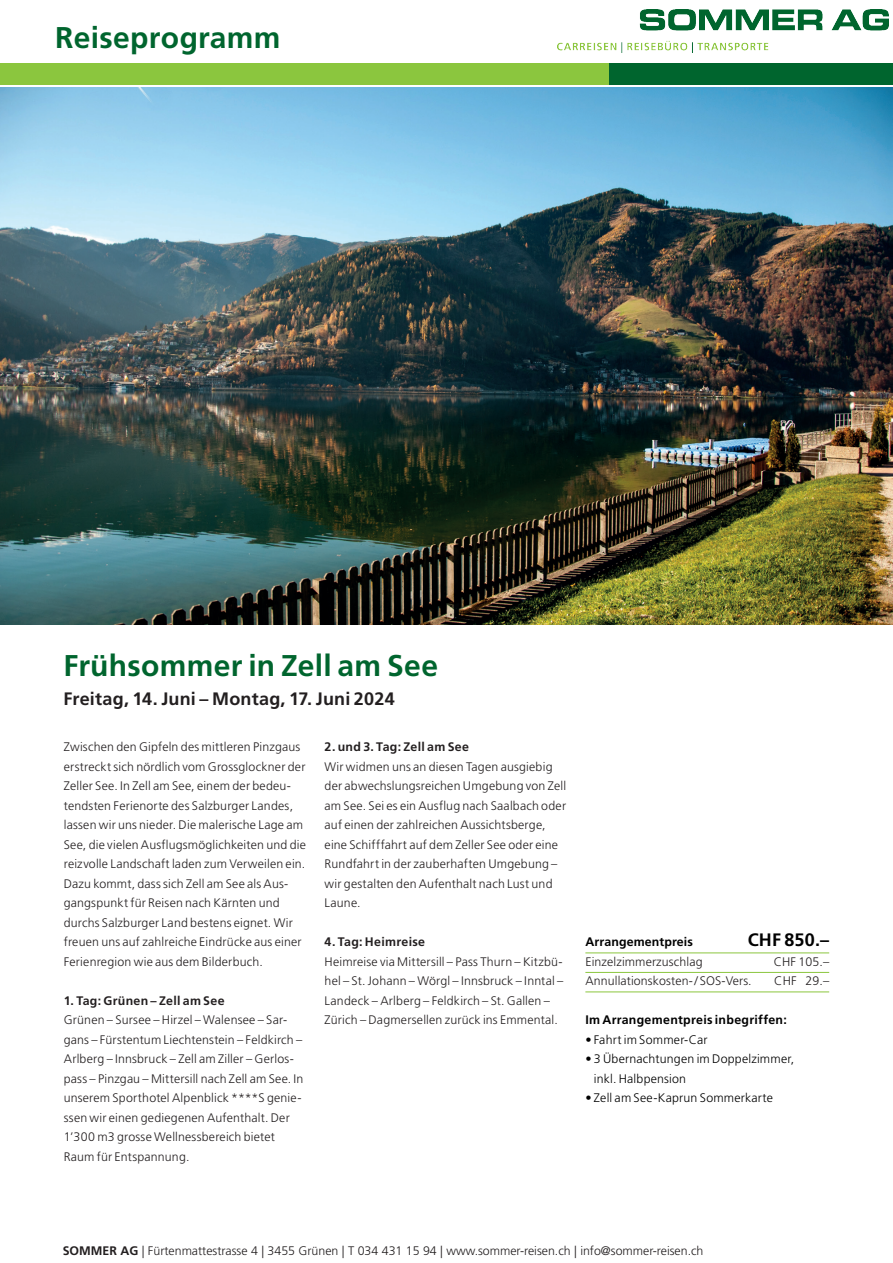
<style>
.page{position:relative;width:893px;height:1263px;background:#fff}
.page>*{position:absolute;margin:0;border:0;box-sizing:border-box;transform-origin:0 0}
.t1{font:700 30px "Frutiger LT Pro";letter-spacing:.01em;color:#00652e}
.t2{font:700 18px "Frutiger LT Pro";letter-spacing:.015em;color:#231f20}
.t3{font:700 18px "Frutiger LT Pro";letter-spacing:.01em;color:#000}
.t4{font:300 12.3px/19.5px "Frutiger LT Pro";letter-spacing:.015em;color:#231f20}
.t5{font:300 12.3px/19.5px "Frutiger LT Pro";letter-spacing:.015em;color:#000}
.t6{font:700 12.3px "Frutiger LT Pro";letter-spacing:.025em;color:#231f20}
.t7{font:700 12.3px "Frutiger LT Pro";letter-spacing:.02em;color:#000}
.s1{font-weight:700}
</style>
<div class="page">
<img style="left:0;top:87px;width:893px;height:537px">
<div style="left:0;top:64px;width:609px;height:21px;background:#8bc63e"></div>
<div style="left:609px;top:64px;width:284px;height:21px;background:#00652e"></div>
<img style="left:558px;top:10px;width:331px;height:42px">
<hr style="left:585px;top:953px;width:244px;height:1px;background:#8bc63e">
<hr style="left:585px;top:972px;width:244px;height:1px;background:#8bc63e">
<hr style="left:585px;top:992px;width:244px;height:1px;background:#8bc63e">
<h1 class="t1" style="left:55px;top:20px;width:227px">Reiseprogramm</h1>
<h1 class="t1" style="left:63px;top:648px;width:376px">Frühsommer in Zell am See</h1>
<h2 class="t2" style="left:63px;top:688px;width:333px">Freitag, 14. Juni – Montag, 17. Juni 2024</h2>
<p class="t4" style="left:64px;top:737px;width:244px">Zwischen den Gipfeln des mittleren Pinzgaus erstreckt sich nördlich vom Grossglockner der Zeller See. In Zell am See, einem der bedeu&shy;tendsten Ferienorte des Salzburger Landes, lassen wir uns nieder. Die malerische Lage am See, die vielen Ausflugsmöglichkeiten und die reizvolle Landschaft laden zum Verweilen ein.<br>Dazu kommt, dass sich Zell am See als Aus&shy;gangspunkt für Reisen nach Kärnten und durchs Salzburger Land bestens eignet. Wir freuen uns auf zahlreiche Eindrücke aus einer Ferienregion wie aus dem Bilderbuch.</p>
<p class="t6" style="left:64px;top:993px;width:162px">1. Tag: Grünen – Zell am See</p>
<p class="t4" style="left:64px;top:1010px;width:241px">Grünen – Sursee – Hirzel – Walensee – Sar&shy;gans – Fürstentum Liechtenstein – Feldkirch – Arlberg – Innsbruck – Zell am Ziller – Gerlos&shy;pass – Pinzgau – Mittersill nach Zell am See. In unserem Sporthotel Alpenblick ****S genie&shy;ssen wir einen gediegenen Aufenthalt. Der 1’300 m3 grosse Wellnessbereich bietet Raum für Entspannung.</p>
<p class="t6" style="left:325px;top:740px;width:146px">2. und 3. Tag: Zell am See</p>
<p class="t4" style="left:325px;top:757px;width:243px">Wir widmen uns an diesen Tagen ausgiebig der abwechslungsreichen Umgebung von Zell am See. Sei es ein Ausflug nach Saalbach oder auf einen der zahlreichen Aussichtsberge, eine Schifffahrt auf dem Zeller See oder eine Rundfahrt in der zauberhaften Umgebung – wir gestalten den Aufenthalt nach Lust und Laune.</p>
<p class="t6" style="left:325px;top:935px;width:102px">4. Tag: Heimreise</p>
<p class="t4" style="left:325px;top:952px;width:240px">Heimreise via Mittersill – Pass Thurn – Kitzbü&shy;hel – St. Johann – Wörgl – Innsbruck – Inntal – Landeck – Arlberg – Feldkirch – St. Gallen – Zürich – Dagmersellen zurück ins Emmental.</p>
<p class="t7" style="left:585px;top:935px;width:109px">Arrangementpreis</p>
<h2 class="t3" style="left:748px;top:929px;width:83px">CHF 850.–</h2>
<p class="t4" style="left:585px;top:952px;width:119px">Einzelzimmerzuschlag</p>
<p class="t4" style="left:774px;top:952px;width:57px">CHF 105.–</p>
<p class="t4" style="left:585px;top:971px;width:168px">Annullationskosten-/ SOS-Vers.</p>
<p class="t4" style="left:774px;top:971px;width:56px">CHF 29.–</p>
<p class="t7" style="left:585px;top:1013px;width:203px">Im Arrangementpreis inbegriffen:</p>
<p class="t5" style="left:585px;top:1030px;width:124px">• Fahrt im Sommer-Car</p>
<p class="t5" style="left:594px;top:1049px;width:202px;text-indent:-9px">• 3 Übernachtungen im Doppelzimmer, inkl. Halbpension</p>
<p class="t5" style="left:585px;top:1088px;width:189px">• Zell am See-Kaprun Sommerkarte</p>
<p class="t4" style="left:63px;top:1240px;width:642px"><span class="s1">SOMMER AG</span> | Fürtenmattestrasse 4 | 3455 Grünen | T 034 431 15 94 | www.sommer-reisen.ch | info@sommer-reisen.ch</p>
</div>
